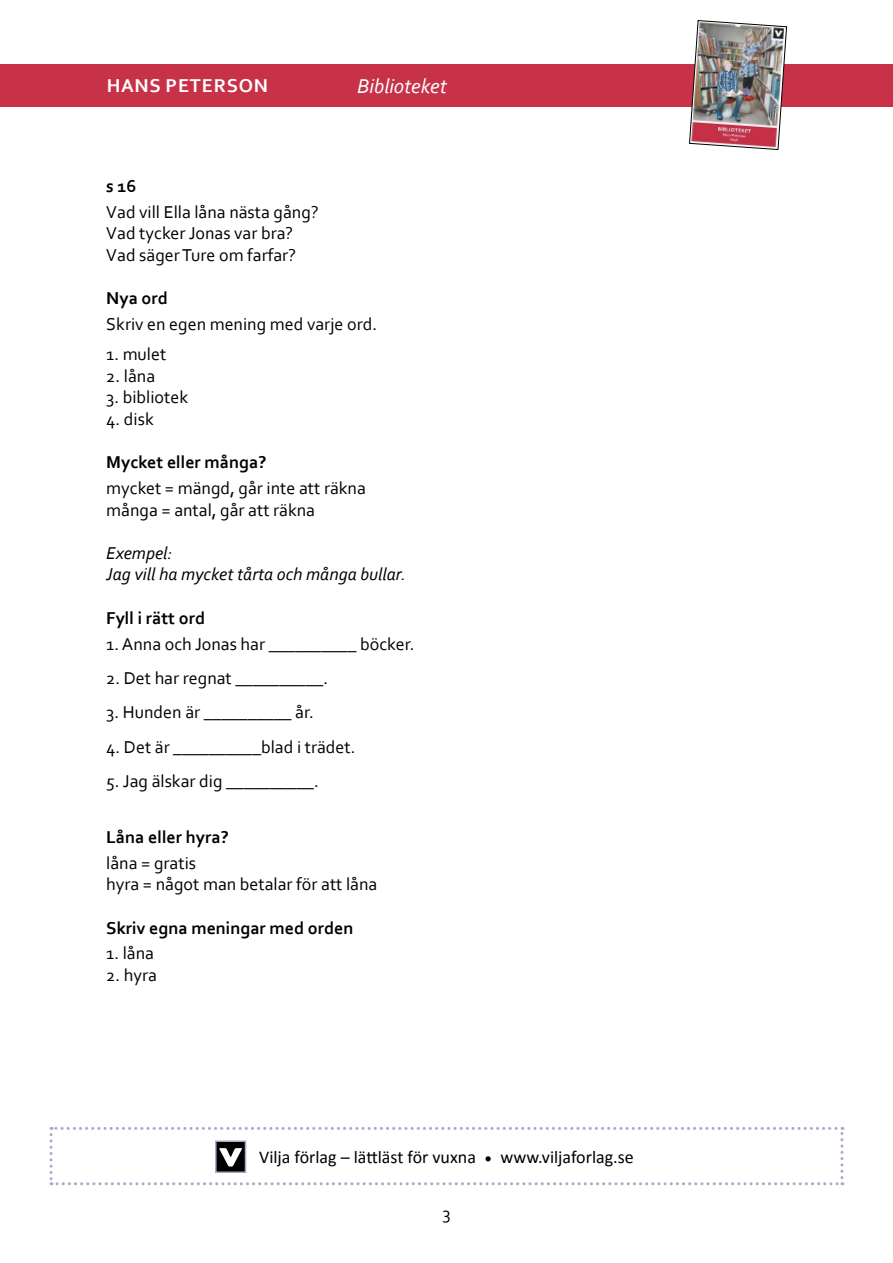
<style>
.page{position:relative;width:893px;height:1263px;background:#fff}
.page>*{position:absolute;margin:0;border:0;box-sizing:border-box;transform-origin:0 0}
.t1{font:italic 21px "Corbel";color:#fff}
.t2{font:700 19.5px "Corbel";letter-spacing:.04em;color:#fff}
.t3{font:18px/21.6px "Corbel";color:#000}
.t4{font:700 18px "Corbel";color:#000}
.t5{font:18px "Calibri";color:#000}
.t6{font:italic 18px/21.6px "Corbel";color:#000}
</style>
<div class="page">
<div style="left:0;top:64px;width:893px;height:42px;background:#c73248"></div>
<svg style="left:50px;top:1127px;width:793px;height:58px"></svg>
<div style="left:215px;top:1140px;width:31px;height:33px;border:2px solid #b0a6cb"></div>
<img style="left:689px;top:20px;width:98px;height:130px">
<p class="t2" style="left:107px;top:74px;width:163px">HANS PETERSON</p>
<p class="t1" style="left:357px;top:73px;width:91px">Biblioteket</p>
<p class="t4" style="left:106px;top:175px;width:32px">s 16</p>
<p class="t3" style="left:106px;top:201px;width:214px">Vad vill Ella låna nästa gång?<br>Vad tycker Jonas var bra?<br>Vad säger Ture om farfar?</p>
<p class="t4" style="left:106px;top:287px;width:63px">Nya ord</p>
<p class="t3" style="left:106px;top:313px;width:272px">Skriv en egen mening med varje ord.</p>
<p class="t3" style="left:106px;top:343px;width:62px">1. mulet</p>
<p class="t3" style="left:106px;top:365px;width:50px">2. låna</p>
<p class="t3" style="left:106px;top:386px;width:83px">3. bibliotek</p>
<p class="t3" style="left:106px;top:408px;width:49px">4. disk</p>
<p class="t4" style="left:106px;top:451px;width:162px">Mycket eller många?</p>
<p class="t3" style="left:106px;top:477px;width:261px">mycket = mängd, går inte att räkna många = antal, går att räkna</p>
<p class="t6" style="left:106px;top:542px;width:301px">Exempel:<br>Jag vill ha mycket tårta och många bullar.</p>
<p class="t4" style="left:106px;top:606px;width:100px">Fyll i rätt ord</p>
<p class="t3" style="left:106px;top:632px;width:310px">1. Anna och Jonas har __________ böcker.</p>
<p class="t3" style="left:106px;top:667px;width:223px">2. Det har regnat __________.</p>
<p class="t3" style="left:106px;top:701px;width:209px">3. Hunden är __________ år.</p>
<p class="t3" style="left:106px;top:735px;width:251px">4. Det är __________blad i trädet.</p>
<p class="t3" style="left:106px;top:770px;width:214px">5. Jag älskar dig __________.</p>
<p class="t4" style="left:106px;top:826px;width:124px">Låna eller hyra?</p>
<p class="t3" style="left:106px;top:851px;width:273px">låna = gratis<br>hyra = något man betalar för att låna</p>
<p class="t4" style="left:106px;top:916px;width:249px">Skriv egna meningar med orden</p>
<p class="t3" style="left:106px;top:942px;width:49px">1. låna</p>
<p class="t3" style="left:106px;top:964px;width:52px">2. hyra</p>
<p class="t5" style="left:259px;top:1144px;width:376px">Vilja förlag – lättläst för vuxna <sub>•</sub> www.viljaforlag.se</p>
<p class="t3" style="left:442px;top:1202px;width:10px">3</p>
</div>
